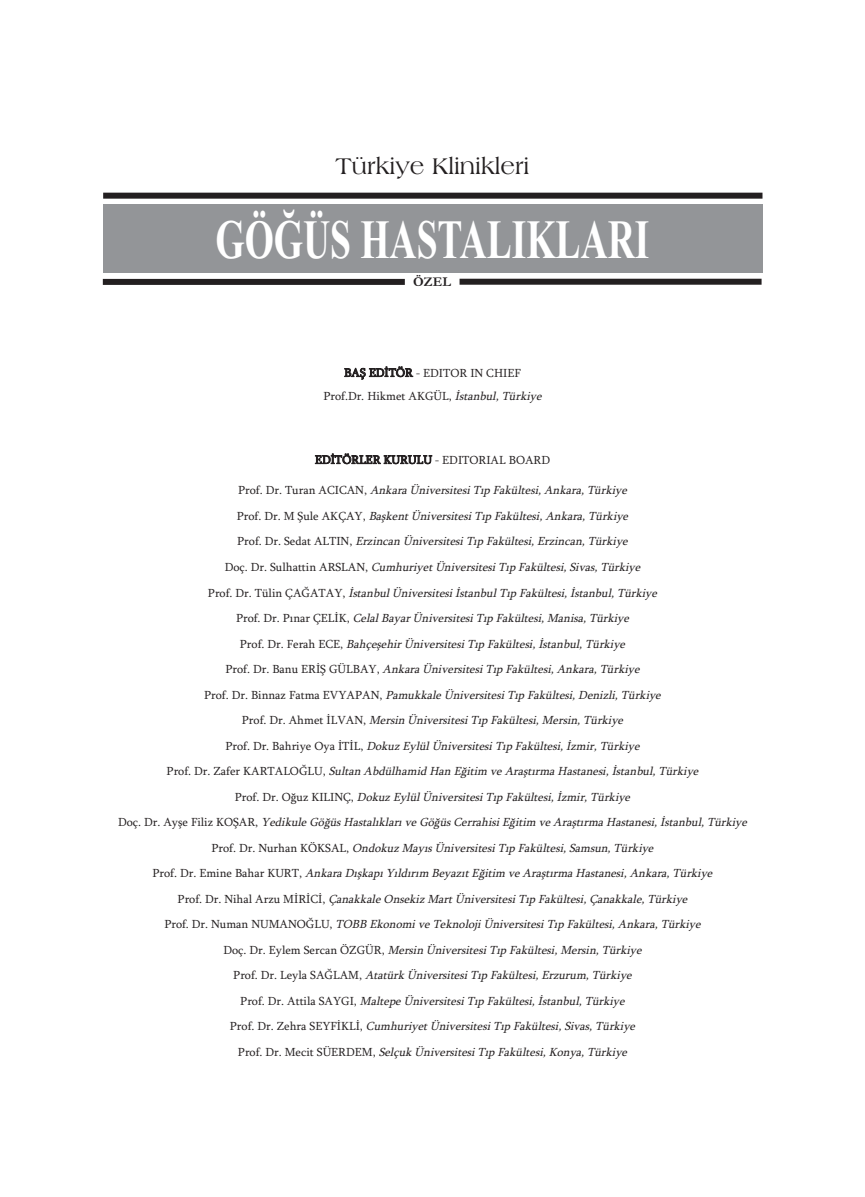
<style>
.page{position:relative;width:865px;height:1197px;background:#fff}
.page>*{position:absolute;margin:0;border:0;box-sizing:border-box;transform-origin:0 0}
.t1{font:700 55.35px "Times New Roman";color:#fff;scale:.68 1}
.t2{font:24px "Americana BT Roman";color:#231f20}
.t3{font:700 13.5px "Garamond";color:#231f20}
.t4{font:italic 12px/25.5px "Sylfaen";color:#231f20;text-align:center}
.t5{font:12px/23.1px "Sylfaen";color:#231f20;text-align:center}
.s1{font-style:italic}
.s2{font-style:normal}
</style>
<div class="page">
<div style="left:103px;top:204px;width:659px;height:68px;background:#939598"></div>
<div style="left:103px;top:193px;width:659px;height:6px;background:#231f20"></div>
<div style="left:103px;top:279px;width:302px;height:6px;background:#231f20"></div>
<div style="left:459px;top:279px;width:302px;height:6px;background:#231f20"></div>
<h2 class="t2" style="left:335px;top:152px;width:195px">Türkiye Klinikleri</h2>
<h1 class="t1" style="left:215px;top:207px;width:639px">GÖĞÜS HASTALIKLARI</h1>
<p class="t3" style="left:413px;top:274px;width:39px">ÖZEL</p>
<p class="t5" style="left:323px;top:361px;width:223px">BAŞ EDİTÖR - EDITOR IN CHIEF<br>Prof.Dr. Hikmet AKGÜL, <span class="s1">İstanbul,Türkiye</span></p>
<p class="t5" style="left:315px;top:448px;width:237px">EDİTÖRLER KURULU - EDITORIAL BOARD</p>
<p class="t4" style="left:118px;top:477px;width:634px"><span class="s2">P r o f . D r . T u r a n A C I C A N ,</span> Ankara Üniversitesi Tıp Fakültesi, Ankara, Türkiye<br><span class="s2">P r o f . D r . M Ş u l e A K Ç A Y ,</span> Başkent Üniversitesi Tıp Fakültesi, Ankara, Türkiye<br><span class="s2">P r o f . D r . S e d a t A L T I N ,</span> Erzincan Üniversitesi Tıp Fakültesi, Erzincan, Türkiye<br><span class="s2">D o ç . D r . S u l h a t t i n A R S L A N ,</span> Cumhuriyet Üniversitesi Tıp Fakültesi, Sivas, Türkiye<br><span class="s2">P r o f . D r . T ü l i n Ç A Ğ A T A Y ,</span> İstanbul Üniversitesi İstanbul Tıp Fakültesi, İstanbul, Türkiye<br><span class="s2">P r o f . D r . P ı n a r Ç E L İ K ,</span> Celal Bayar Üniversitesi Tıp Fakültesi, Manisa, Türkiye<br><span class="s2">P r o f . D r . F e r a h E C E ,</span> Bahçeşehir Üniversitesi Tıp Fakültesi, İstanbul, Türkiye<br><span class="s2">P r o f . D r . B a n u E R İ Ş G Ü L B A Y ,</span> Ankara Üniversitesi Tıp Fakültesi, Ankara, Türkiye<br><span class="s2">P r o f . D r . B i n n a z F a t m a E V Y A P A N ,</span> Pamukkale Üniversitesi Tıp Fakültesi, Denizli, Türkiye<br><span class="s2">P r o f . D r . A h m e t İ L V A N ,</span> Mersin Üniversitesi Tıp Fakültesi, Mersin, Türkiye<br><span class="s2">P r o f . D r . B a h r i y e O y a İ T İ L ,</span> Dokuz Eylül Üniversitesi Tıp Fakültesi, İzmir, Türkiye<br><span class="s2">P r o f . D r . Z a fe r K A R T A L O Ğ L U ,</span> Sultan Abdülhamid Han Eğitim ve Araştırma Hastanesi, İstanbul, Türkiye<br><span class="s2">P r o f . D r . O ğ u z K I L I N Ç ,</span> Dokuz Eylül Üniversitesi Tıp Fakültesi, İzmir, Türkiye<br><span class="s2">D o ç . D r . A y ş e F i l i z K O Ş A R ,</span> Yedikule Göğüs Hastalıkları ve Göğüs Cerrahisi Eğitim ve Araştırma Hastanesi, İstanbul, Türkiye <span class="s2">P r o f . D r . N u r h a n K Ö K S A L ,</span> Ondokuz Mayıs Üniversitesi Tıp Fakültesi, Samsun, Türkiye<br><span class="s2">P r o f . D r . E m i n e B a h a r K U R T ,</span> Ankara Dışkapı Yıldırım Beyazıt Eğitim ve Araştırma Hastanesi, Ankara, Türkiye<br><span class="s2">P r o f . D r . N i h a l A r z u M İ R İ C İ ,</span> Çanakkale Onsekiz Mart Üniversitesi Tıp Fakültesi, Çanakkale, Türkiye<br><span class="s2">P r o f . D r . N u m a n N U M A N O Ğ L U ,</span> TOBB Ekonomi ve Teknoloji Üniversitesi Tıp Fakültesi, Ankara, Türkiye<br><span class="s2">D o ç . D r . E y l e m S e r c a n Ö Z G Ü R ,</span> Mersin Üniversitesi Tıp Fakültesi, Mersin, Türkiye<br><span class="s2">P r o f . D r . L e y l a S A Ğ L A M ,</span> Atatürk Üniversitesi Tıp Fakültesi, Erzurum, Türkiye<br><span class="s2">P r o f . D r . A t t i l a S A Y G I ,</span> Maltepe Üniversitesi Tıp Fakültesi, İstanbul, Türkiye<br><span class="s2">P r o f . D r . Z e h r a S E Y F İ K L İ ,</span> Cumhuriyet Üniversitesi Tıp Fakültesi, Sivas, Türkiye<br><span class="s2">P r o f . D r . M e c i t S Ü E R D E M ,</span> Selçuk Üniversitesi Tıp Fakültesi, Konya, Türkiye</p>
</div>
